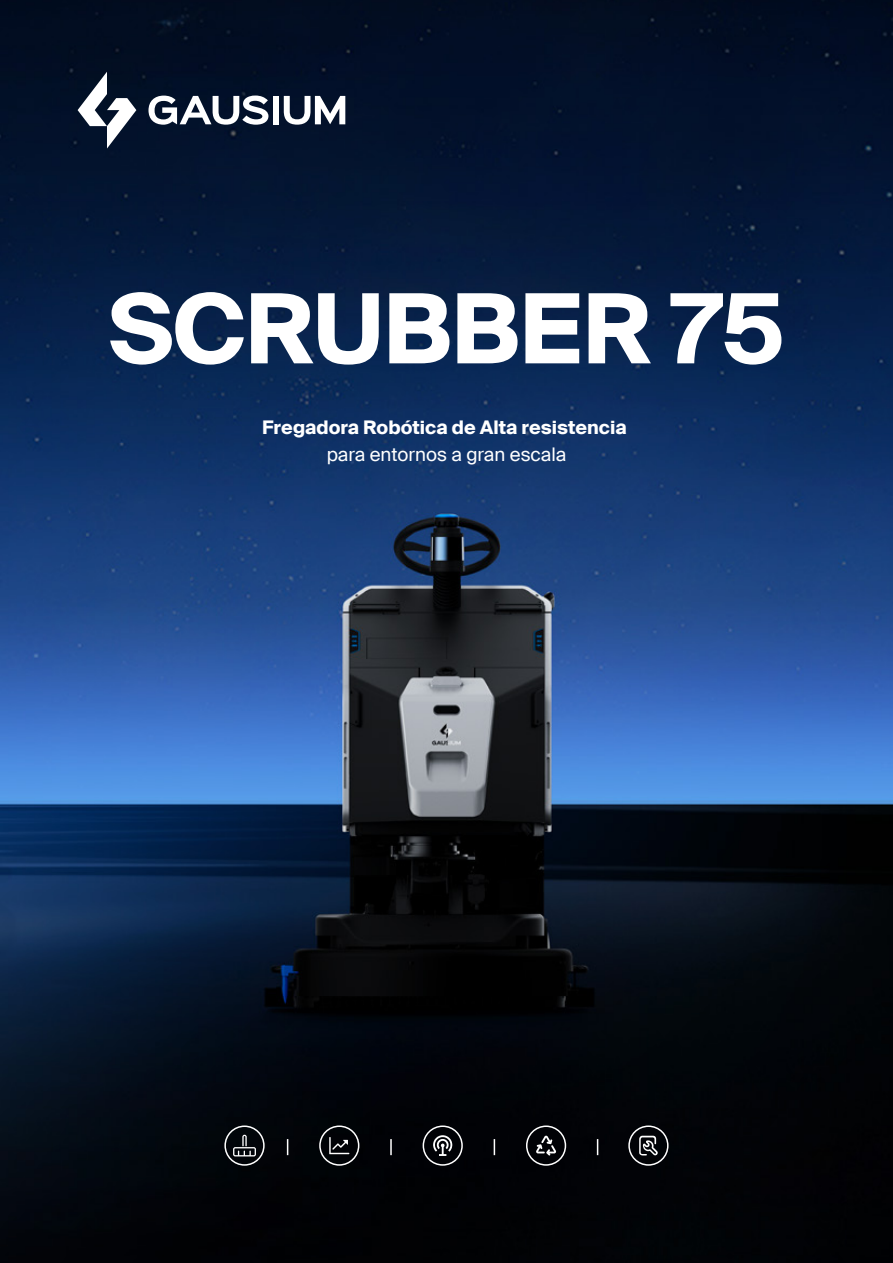
<style>
.page{position:relative;width:893px;height:1263px;background:#fff}
.page>*{position:absolute;margin:0;border:0;box-sizing:border-box;transform-origin:0 0}
.t1{font:700 96.6px "Suisse Intl";letter-spacing:-.01em;color:#fff}
.t2{font:700 18.9px "Suisse Intl";color:#fff}
.t3{font:18.9px "Suisse Intl";color:#fff}
</style>
<div class="page">
<img style="left:0;top:0;width:893px;height:1263px">
<div style="left:273px;top:96px;width:6px;height:28px;background:#fff"></div>
<svg style="left:284px;top:96px;width:61px;height:29px"></svg>
<svg style="left:148px;top:96px;width:120px;height:29px"></svg>
<svg style="left:78px;top:72px;width:58px;height:77px"></svg>
<div style="left:526px;top:1125px;width:40px;height:41px;border:2px solid #fff;border-radius:50%"></div>
<svg style="left:287px;top:1139px;width:1px;height:16px"></svg>
<svg style="left:390px;top:1139px;width:2px;height:16px"></svg>
<svg style="left:494px;top:1139px;width:1px;height:16px"></svg>
<svg style="left:597px;top:1139px;width:1px;height:16px"></svg>
<div style="left:224px;top:1125px;width:41px;height:41px;border:2px solid #fff;border-radius:50%"></div>
<svg style="left:233px;top:1135px;width:23px;height:21px"></svg>
<div style="left:628px;top:1125px;width:41px;height:41px;border:2px solid #fff;border-radius:50%"></div>
<svg style="left:639px;top:1136px;width:19px;height:19px"></svg>
<div style="left:423px;top:1125px;width:40px;height:41px;border:2px solid #fff;border-radius:50%"></div>
<div style="left:319px;top:1125px;width:40px;height:41px;border:2px solid #fff;border-radius:50%"></div>
<svg style="left:329px;top:1137px;width:20px;height:17px"></svg>
<svg style="left:433px;top:1135px;width:19px;height:21px"></svg>
<svg style="left:536px;top:1135px;width:20px;height:20px"></svg>
<h1 class="t1" style="left:109px;top:273px;width:678px">SCRUBBER 75</h1>
<p class="t2" style="left:262px;top:417px;width:366px">Fregadora Robótica de Alta resistencia</p>
<p class="t3" style="left:327px;top:444px;width:241px">para entornos a gran escala</p>
</div>
